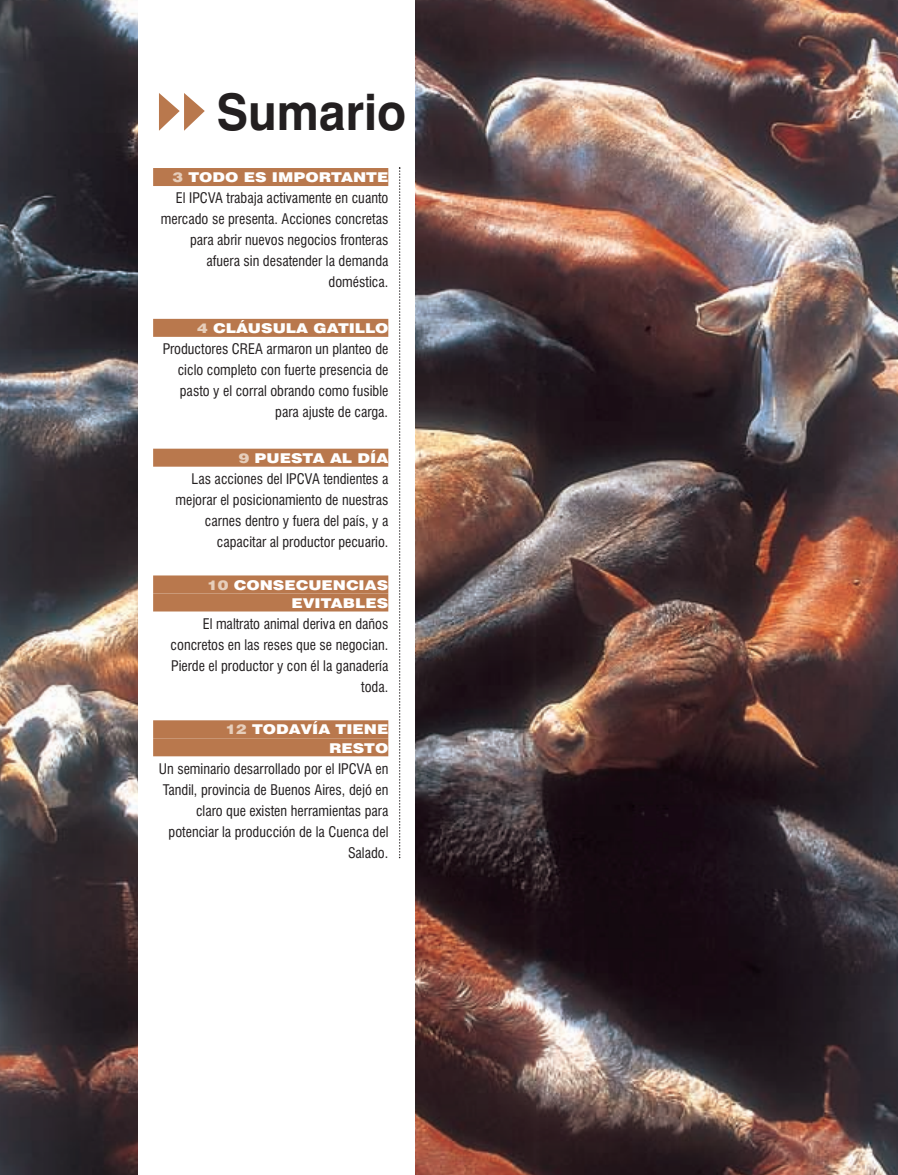
<style>
.page{position:relative;width:898px;height:1175px;background:#fff}
.page>*{position:absolute;margin:0;border:0;box-sizing:border-box;transform-origin:0 0}
.t1{font:700 50.4px "Swiss 721 BT";color:#231f20;scale:.95 1}
.t2{font:condensed 14.25px/21px "Swiss 721 BT";color:#231f20;text-align:right}
.t3{font:900 13.5px/18px "Swiss 721 BT";color:#fff;text-align:right;scale:1.2 1}
.s1{color:#e6cebb}
</style>
<div class="page">
<img style="left:0;top:0;width:898px;height:1174px">
<h1 class="t1" style="left:216px;top:93px;width:201px">Sumario</h1>
<p class="t3" style="left:172px;top:170px;width:181px"><span class="s1">3</span> TODO ES IMPORTANTE</p>
<p class="t2" style="left:161px;top:189px;width:229px">El IPCVA trabaja activamente en cuanto mercado se presenta. Acciones concretas para abrir nuevos negocios fronteras afuera sin desatender la demanda doméstica.</p>
<p class="t3" style="left:197px;top:320px;width:161px"><span class="s1">4</span> CLÁUSULA GATILLO</p>
<p class="t2" style="left:163px;top:339px;width:227px">Productores CREA armaron un planteo de ciclo completo con fuerte presencia de pasto y el corral obrando como fusible para ajuste de carga.</p>
<p class="t3" style="left:239px;top:450px;width:126px"><span class="s1">9</span> PUESTA AL DÍA</p>
<p class="t2" style="left:175px;top:469px;width:214px">Las acciones del IPCVA tendientes a mejorar el posicionamiento de nuestras carnes dentro y fuera del país, y a capacitar al productor pecuario.</p>
<p class="t3" style="left:207px;top:577px;width:152px"><span class="s1">10</span> CONSECUENCIAS<br>EVITABLES</p>
<p class="t2" style="left:171px;top:614px;width:219px">El maltrato animal deriva en daños concretos en las reses que se negocian.<br>Pierde el productor y con él la ganadería toda.</p>
<p class="t3" style="left:226px;top:722px;width:137px"><span class="s1">12</span> TODAVÍA TIENE<br>RESTO</p>
<p class="t2" style="left:159px;top:759px;width:231px">Un seminario desarrollado por el IPCVA en Tandil, provincia de Buenos Aires, dejó en claro que existen herramientas para potenciar la producción de la Cuenca del Salado.</p>
</div>
